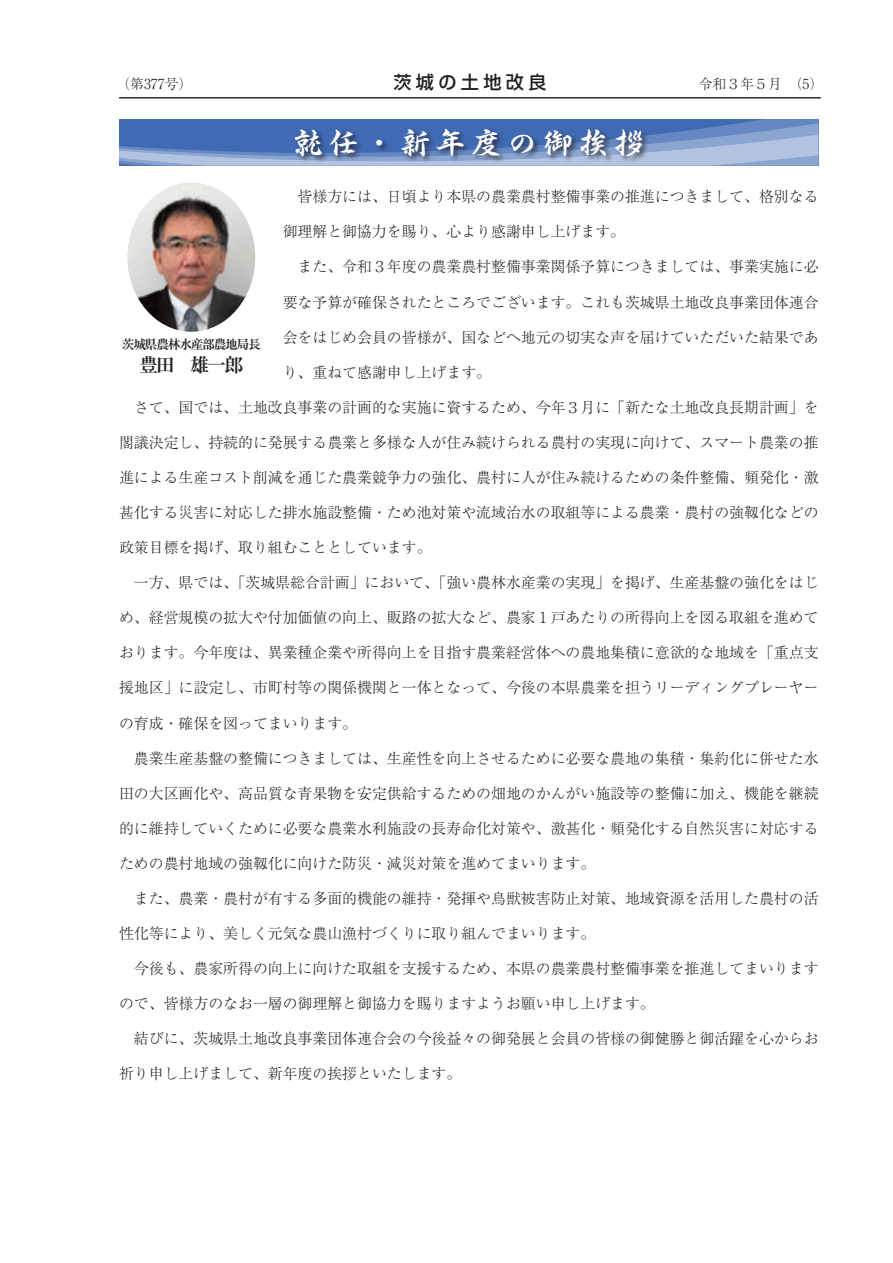
<style>
.page{position:relative;width:893px;height:1263px;background:#fff}
.page>*{position:absolute;margin:0;border:0;box-sizing:border-box;transform-origin:0 0}
.t1{font:29.7px "Hira Gyo Std N W8";letter-spacing:.2em;color:#fff}
.t2{font:700 19.2px "Ryumin Pro";color:#231f20}
.t3{font:500 18px "Shin Go Pr 6";letter-spacing:.245em;color:#231f20}
.t4{font:300 14.85px "Ryumin Pr 6";color:#231f20}
.t5{font:300 13.8px "Ryumin Pr 6";color:#231f20}
.t6{font:700 12.75px "Ryumin Pro";letter-spacing:-.1em;color:#231f20}
</style>
<div class="page">
<hr style="left:119px;top:98px;width:702px;height:1px;background:#231f20">
<img style="left:128px;top:183px;width:127px;height:149px">
<svg style="left:119px;top:119px;width:700px;height:47px;background:#6e8ec6"></svg>
<div style="left:294px;top:127px;width:355px;height:36px;background:#231f20;opacity:.75"></div>
<p class="t5" style="left:116px;top:73px;width:78px">（第377号）</p>
<p class="t3" style="left:393px;top:67px;width:155px">茨城の土地改良</p>
<p class="t5" style="left:699px;top:73px;width:126px">令和３年５月　（5）</p>
<h1 class="t1" style="left:293px;top:120px;width:353px">就任・新年度の御挨拶</h1>
<p class="t4" style="left:283px;top:185px;width:537px">　皆様方には、日頃より本県の農業農村整備事業の推進につきまして、格別なる</p>
<p class="t4" style="left:283px;top:220px;width:344px">御理解と御協力を賜り、心より感謝申し上げます。</p>
<p class="t4" style="left:283px;top:255px;width:537px">　また、令和３年度の農業農村整備事業関係予算につきましては、事業実施に必</p>
<p class="t4" style="left:283px;top:290px;width:537px">要な予算が確保されたところでございます。これも茨城県土地改良事業団体連合</p>
<p class="t4" style="left:283px;top:325px;width:537px">会をはじめ会員の皆様が、国などへ地元の切実な声を届けていただいた結果であ</p>
<p class="t4" style="left:283px;top:360px;width:210px">り、重ねて感謝申し上げます。</p>
<p class="t4" style="left:119px;top:396px;width:701px">　さて、国では、土地改良事業の計画的な実施に資するため、今年３月に「新たな土地改良長期計画」を</p>
<p class="t4" style="left:119px;top:431px;width:701px">閣議決定し、持続的に発展する農業と多様な人が住み続けられる農村の実現に向けて、スマート農業の推</p>
<p class="t4" style="left:119px;top:466px;width:701px">進による生産コスト削減を通じた農業競争力の強化、農村に人が住み続けるための条件整備、頻発化・激</p>
<p class="t4" style="left:119px;top:501px;width:701px">甚化する災害に対応した排水施設整備・ため池対策や流域治水の取組等による農業・農村の強靱化などの</p>
<p class="t4" style="left:119px;top:536px;width:314px">政策目標を掲げ、取り組むこととしています。</p>
<p class="t4" style="left:119px;top:571px;width:701px">　一方、県では、「茨城県総合計画」において、「強い農林水産業の実現」を掲げ、生産基盤の強化をはじ</p>
<p class="t4" style="left:119px;top:606px;width:701px">め、経営規模の拡大や付加価値の向上、販路の拡大など、農家１戸あたりの所得向上を図る取組を進めて</p>
<p class="t4" style="left:119px;top:641px;width:701px">おります。今年度は、異業種企業や所得向上を目指す農業経営体への農地集積に意欲的な地域を「重点支</p>
<p class="t4" style="left:119px;top:676px;width:701px">援地区」に設定し、市町村等の関係機関と一体となって、今後の本県農業を担うリーディングプレーヤー</p>
<p class="t4" style="left:119px;top:711px;width:240px">の育成・確保を図ってまいります。</p>
<p class="t4" style="left:119px;top:746px;width:701px">　農業生産基盤の整備につきましては、生産性を向上させるために必要な農地の集積・集約化に併せた水</p>
<p class="t4" style="left:119px;top:781px;width:701px">田の大区画化や、高品質な青果物を安定供給するための畑地のかんがい施設等の整備に加え、機能を継続</p>
<p class="t4" style="left:119px;top:816px;width:701px">的に維持していくために必要な農業水利施設の長寿命化対策や、激甚化・頻発化する自然災害に対応する</p>
<p class="t4" style="left:119px;top:852px;width:478px">ための農村地域の強靱化に向けた防災・減災対策を進めてまいります。</p>
<p class="t4" style="left:119px;top:887px;width:701px">　また、農業・農村が有する多面的機能の維持・発揮や鳥獣被害防止対策、地域資源を活用した農村の活</p>
<p class="t4" style="left:119px;top:922px;width:478px">性化等により、美しく元気な農山漁村づくりに取り組んでまいります。</p>
<p class="t4" style="left:119px;top:957px;width:701px">　今後も、農家所得の向上に向けた取組を支援するため、本県の農業農村整備事業を推進してまいります</p>
<p class="t4" style="left:119px;top:992px;width:537px">ので、皆様方のなお一層の御理解と御協力を賜りますようお願い申し上げます。</p>
<p class="t4" style="left:119px;top:1027px;width:701px">　結びに、茨城県土地改良事業団体連合会の今後益々の御発展と会員の皆様の御健勝と御活躍を心からお</p>
<p class="t4" style="left:119px;top:1062px;width:344px">祈り申し上げまして、新年度の挨拶といたします。</p>
<p class="t6" style="left:122px;top:334px;width:140px">茨城県農林水産部農地局長</p>
<p class="t2" style="left:139px;top:349px;width:106px">豊田　雄一郎</p>
</div>
